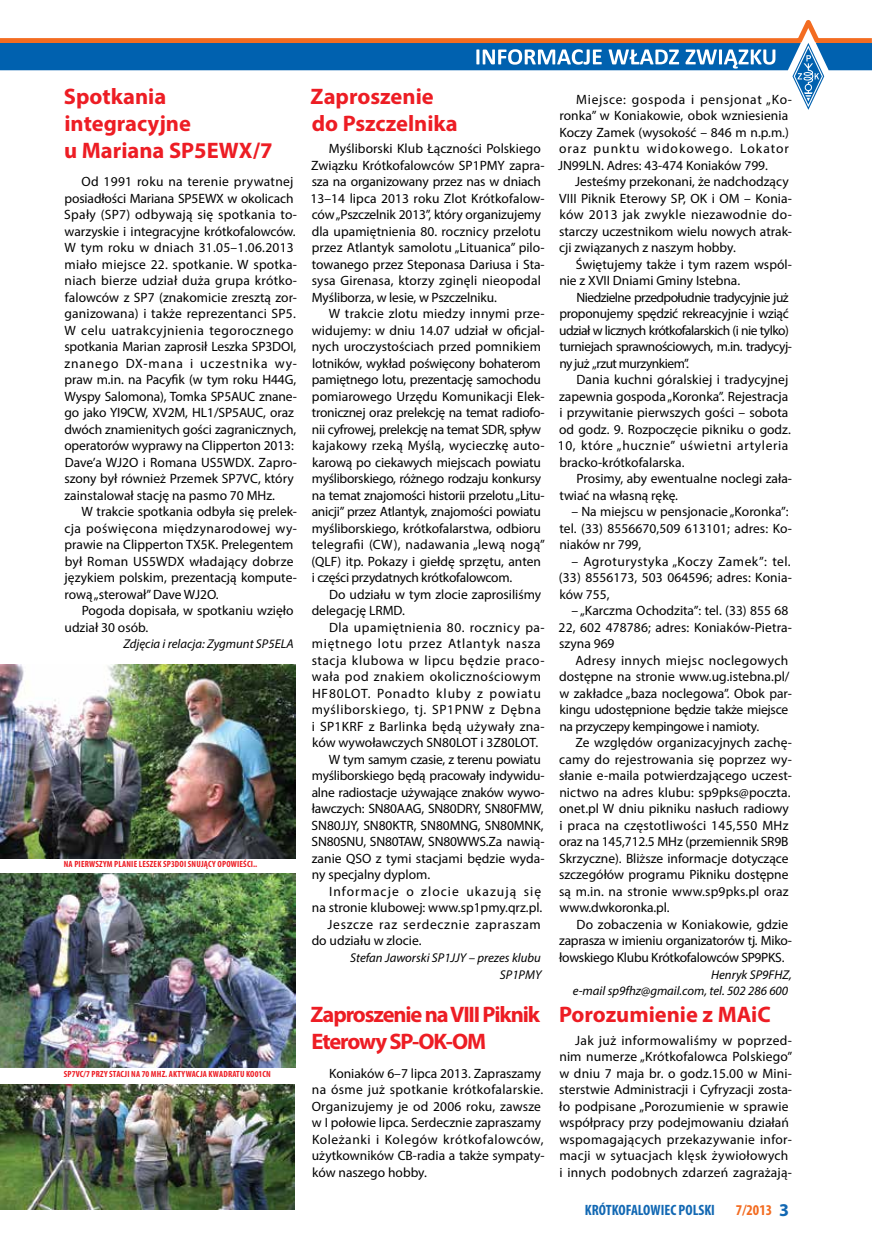
<style>
.page{position:relative;width:872px;height:1255px;background:#fff}
.page>*{position:absolute;margin:0;border:0;box-sizing:border-box;transform-origin:0 0}
.t1{font:700 22.5px/27px "Myriad Pro";color:#ed1d24}
.t2{font:700 22.5px/27px "Myriad Pro";letter-spacing:-.05em;color:#ed1d24}
.t3{font:700 condensed 15px "Myriad Pro";color:#1268b3}
.t4{font:700 condensed 15px "Myriad Pro";color:#f36c21}
.t5{font:13.5px/16.5px "Myriad Pro";color:#000}
.t6{font:13.5px/16.5px "Myriad Pro";letter-spacing:-.02em;color:#000}
.t7{font:13.5px/16.5px "Myriad Pro";letter-spacing:-.04em;color:#000}
.t8{font:13.5px "Myriad Pro";letter-spacing:.035em;color:#000}
.t9{font:13.5px "Myriad Pro";letter-spacing:.05em;color:#000}
.t10{font:13.5px "Myriad Pro";letter-spacing:.04em;color:#000}
.t11{font:13.5px "Myriad Pro";letter-spacing:.025em;color:#000}
.t12{font:13.5px "Myriad Pro";letter-spacing:.055em;color:#000}
.t13{font:13.5px "Myriad Pro";letter-spacing:.06em;color:#000}
.t14{font:13.5px "Myriad Pro";letter-spacing:.075em;color:#000}
.t15{font:italic 12.75px/16.5px "Myriad Pro";color:#000;text-align:right}
.t16{font:700 condensed 9px "Myriad Pro";letter-spacing:.02em;color:#ed1d24}
.s1{font-stretch:normal;font-size:18px;color:#1268b3}
</style>
<div class="page">
<svg style="left:0;top:20px;width:872px;height:90px"></svg>
<img style="left:0;top:664px;width:295px;height:194px">
<img style="left:0;top:873px;width:295px;height:194px">
<img style="left:0;top:1084px;width:294px;height:125px">
<h1 class="t1" style="left:64px;top:82px;width:210px">Spotkania integracyjne<br>u Mariana SP5EWX/7</h1>
<p class="t5" style="left:64px;top:173px;width:234px;text-indent:17px">Od 1991 roku na terenie prywatnej posiadłości Mariana SP5EWX w okolicach Spały (SP7) odbywają się spotkania to&shy;warzyskie i integracyjne krótkofalowców.<br>W tym roku w dniach 31.05–1.06.2013 miało miejsce 22. spotkanie. W spotka&shy;niach bierze udział duża grupa krótko&shy;falowców z SP7 (znakomicie zresztą zor&shy;ganizowana) i także reprezentanci SP5.<br>W celu uatrakcyjnienia tegorocznego spotkania Marian zaprosił Leszka SP3DOI, znanego DX-mana i uczestnika wy&shy;praw m.in. na Pacyfik (w tym roku H44G, Wyspy Salomona), Tomka SP5AUC znane&shy;go jako YI9CW, XV2M, HL1/SP5AUC, oraz dwóch znamienitych gości zagranicznych, operatorów wyprawy na Clipperton 2013:<br>Dave’a WJ2O i Romana US5WDX. Zapro&shy;szony był również Przemek SP7VC, który zainstalował stację na pasmo 70 MHz.</p>
<p class="t5" style="left:64px;top:503px;width:234px;text-indent:17px">W trakcie spotkania odbyła się prelek&shy;cja poświęcona międzynarodowej wy&shy;prawie na Clipperton TX5K. Prelegentem był Roman US5WDX władający dobrze językiem polskim, prezentacją kompute&shy;rową „sterował” Dave WJ2O.</p>
<p class="t5" style="left:65px;top:602px;width:230px;text-indent:17px">Pogoda dopisała, w spotkaniu wzięło udział 30 osób.</p>
<p class="t15" style="left:123px;top:635px;width:172px">Zdjęcia i relacja: Zygmunt SP5ELA</p>
<p class="t16" style="left:64px;top:858px;width:16px">NA PIER</p>
<p class="t16" style="left:89px;top:858px;width:58px">WSZYM PLANIE LESZEK</p>
<p class="t16" style="left:163px;top:858px;width:96px">SP3DOI SNUJĄCY OPOWIEŚCI ..</p>
<p class="t16" style="left:64px;top:1068px;width:50px">SP7VC/7 PRZY STACJI</p>
<p class="t16" style="left:131px;top:1068px;width:66px">NA 70 MHZ. AKTYWACJA</p>
<p class="t16" style="left:209px;top:1068px;width:16px">KWADRATU</p>
<p class="t16" style="left:246px;top:1068px;width:25px">KO01CN</p>
<h1 class="t1" style="left:311px;top:82px;width:149px">Zaproszenie do Pszczelnika</h1>
<p class="t5" style="left:310px;top:140px;width:236px;text-indent:18px">Myśliborski Klub Łączności Polskiego Związku Krótkofalowców SP1PMY zapra&shy;sza na organizowany przez nas w dniach 13–14 lipca 2013 roku Zlot Krótkofalow&shy;ców „Pszczelnik 2013”, który organizujemy dla upamiętnienia 80. rocznicy przelotu przez Atlantyk samolotu „Lituanica” pilo&shy;towanego przez Steponasa Dariusa i Sta&shy;sysa Girenasa, ktorzy zginęli nieopodal Myśliborza, w lesie, w Pszczelniku.</p>
<p class="t5" style="left:311px;top:305px;width:235px;text-indent:17px">W trakcie zlotu miedzy innymi prze&shy;widujemy: w dniu 14.07 udział w oficjal&shy;nych uroczystościach przed pomnikiem lotników, wykład poświęcony bohaterom pamiętnego lotu, prezentację samochodu pomiarowego Urzędu Komunikacji Elek&shy;tronicznej oraz prelekcję na temat radiofo&shy;nii cyfrowej, prelekcję na temat SDR, spływ kajakowy rzeką Myślą, wycieczkę auto&shy;karową po ciekawych miejscach powiatu myśliborskiego, różnego rodzaju konkursy na temat znajomości historii przelotu „Litu&shy;anicji” przez Atlantyk, znajomości powiatu myśliborskiego, krótkofalarstwa, odbioru telegrafii (CW), nadawania „lewą nogą” (QLF) itp. Pokazy i giełdę sprzętu, anten i części przydatnych krótkofalowcom.</p>
<p class="t5" style="left:312px;top:585px;width:231px;text-indent:17px">Do udziału w tym zlocie zaprosiliśmy delegację LRMD.</p>
<p class="t8" style="left:329px;top:619px;width:217px">Dla upamiętnienia 80. rocznicy pa-</p>
<p class="t12" style="left:312px;top:635px;width:230px">miętnego lotu przez Atlantyk nasza</p>
<p class="t10" style="left:312px;top:652px;width:234px">stacja klubowa w lipcu będzie praco-</p>
<p class="t8" style="left:312px;top:668px;width:230px">wała pod znakiem okolicznościowym</p>
<p class="t13" style="left:312px;top:685px;width:230px">HF80LOT. Ponadto kluby z powiatu</p>
<p class="t9" style="left:312px;top:701px;width:230px">myśliborskiego, tj. SP1PNW z Dębna</p>
<p class="t11" style="left:312px;top:718px;width:234px">i SP1KRF z Barlinka będą używały zna-</p>
<p class="t5" style="left:312px;top:734px;width:228px">ków wywoławczych SN80LOT i 3Z80LOT.</p>
<p class="t6" style="left:329px;top:750px;width:214px">W tym samym czasie, z terenu powiatu</p>
<p class="t6" style="left:312px;top:767px;width:234px">myśliborskiego będą pracowały indywidu-</p>
<p class="t6" style="left:312px;top:783px;width:234px">alne radiostacje używające znaków wywo-</p>
<p class="t5" style="left:312px;top:800px;width:233px">ławczych: SN80AAG, SN80DRY, SN80FMW,</p>
<p class="t5" style="left:312px;top:816px;width:233px">SN80JJY, SN80KTR, SN80MNG, SN80MNK,</p>
<p class="t5" style="left:312px;top:833px;width:234px">SN80SNU, SN80TAW, SN80WWS.Za nawią-</p>
<p class="t5" style="left:312px;top:849px;width:234px">zanie QSO z tymi stacjami będzie wyda-</p>
<p class="t5" style="left:312px;top:866px;width:120px">ny specjalny dyplom.</p>
<p class="t14" style="left:329px;top:883px;width:214px">Informacje o zlocie ukazują się</p>
<p class="t5" style="left:312px;top:899px;width:232px">na stronie klubowej: www.sp1pmy.qrz.pl.</p>
<p class="t9" style="left:327px;top:916px;width:215px">Jeszcze raz serdecznie zapraszam</p>
<p class="t5" style="left:312px;top:932px;width:111px">do udziału w zlocie.</p>
<p class="t15" style="left:350px;top:949px;width:193px">Stefan Jaworski SP1JJY – prezes klubu<br>SP1PMY</p>
<h1 class="t2" style="left:311px;top:1000px;width:231px">Zaproszenie na VIII Piknik<br>Eterowy SP-OK-OM</h1>
<p class="t5" style="left:312px;top:1064px;width:234px;text-indent:17px">Koniaków 6–7 lipca 2013. Zapraszamy na ósme już spotkanie krótkofalarskie.<br>Organizujemy je od 2006 roku, zawsze w I połowie lipca. Serdecznie zapraszamy Koleżanki i Kolegów krótkofalowców, użytkowników CB-radia a także sympaty&shy;ków naszego hobby.</p>
<p class="t5" style="left:558px;top:90px;width:235px;text-indent:18px">Miejsce: gospoda i pensjonat „Ko&shy;ronka” w Koniakowie, obok wzniesienia Koczy Zamek (wysokość – 846 m n.p.m.) oraz punktu widokowego. Lokator JN99LN. Adres: 43-474 Koniaków 799.</p>
<p class="t5" style="left:559px;top:173px;width:234px;text-indent:16px">Jesteśmy przekonani, że nadchodzący VIII Piknik Eterowy SP, OK i OM – Konia&shy;ków 2013 jak zwykle niezawodnie do&shy;starczy uczestnikom wielu nowych atrak&shy;cji związanych z naszym hobby.</p>
<p class="t5" style="left:559px;top:255px;width:234px;text-indent:17px">Świętujemy także i tym razem wspól&shy;nie z XVII Dniami Gminy Istebna.</p>
<p class="t7" style="left:559px;top:288px;width:234px;text-indent:17px">Niedzielne przedpołudnie tradycyjnie już proponujemy spędzić rekreacyjnie i wziąć udział w licznych krótkofalarskich (i nie tylko) turniejach sprawnościowych, m.in. tradycyj&shy;ny już „rzut murzynkiem”.</p>
<p class="t5" style="left:558px;top:371px;width:234px;text-indent:19px">Dania kuchni góralskiej i tradycyjnej zapewnia gospoda „Koronka”. Rejestracja i przywitanie pierwszych gości – sobota od godz. 9. Rozpoczęcie pikniku o godz.<br>10, które „hucznie” uświetni artyleria bracko-krótkofalarska.</p>
<p class="t5" style="left:559px;top:470px;width:234px;text-indent:17px">Prosimy, aby ewentualne noclegi zała&shy;twiać na własną rękę.</p>
<p class="t5" style="left:559px;top:503px;width:234px;text-indent:12px">– Na miejscu w pensjonacie „Koronka”: tel. (33) 8556670,509 613101; adres: Ko&shy;niaków nr 799,</p>
<p class="t5" style="left:559px;top:552px;width:234px;text-align:justify;text-indent:12px">– Agroturystyka „Koczy Zamek”: tel. (33) 8556173, 503 064596; adres: Konia&shy;ków 755,</p>
<p class="t5" style="left:558px;top:602px;width:235px;text-indent:13px">– „Karczma Ochodzita”: tel. (33) 855 68<br>22, 602 478786; adres: Koniaków-Pietra&shy;szyna 969</p>
<p class="t5" style="left:559px;top:651px;width:234px;text-indent:16px">Adresy innych miejsc noclegowych dostępne na stronie www.ug.istebna.pl/ w zakładce „baza noclegowa”. Obok par&shy;kingu udostępnione będzie także miejsce na przyczepy kempingowe i namioty.</p>
<p class="t5" style="left:559px;top:734px;width:234px;text-indent:17px">Ze względów organizacyjnych zachę&shy;camy do rejestrowania się poprzez wy&shy;słanie e-maila potwierdzającego uczest&shy;nictwo na adres klubu: sp9pks@poczta. onet.pl W dniu pikniku nasłuch radiowy i praca na częstotliwości 145,550 MHz oraz na 145,712.5 MHz (przemiennik SR9B Skrzyczne). Bliższe informacje dotyczące szczegółów programu Pikniku dostępne są m.in. na stronie www.sp9pks.pl oraz www.dwkoronka.pl.</p>
<p class="t6" style="left:559px;top:915px;width:234px;text-indent:17px">Do zobaczenia w Koniakowie, gdzie zaprasza w imieniu organizatorów tj. Miko&shy;łowskiego Klubu Krótkofalowców SP9PKS.</p>
<p class="t15" style="left:573px;top:965px;width:220px">Henryk SP9FHZ,<br>e-mail sp9fhz@gmail.com, tel. 502 286 600</p>
<h1 class="t1" style="left:559px;top:1000px;width:213px">Porozumienie z MAiC</h1>
<p class="t5" style="left:559px;top:1031px;width:235px;text-indent:16px">Jak już informowaliśmy w poprzed&shy;nim numerze „Krótkofalowca Polskiego” w dniu 7 maja br. o godz.15.00 w Mini&shy;sterstwie Administracji i Cyfryzacji zosta&shy;ło podpisane „Porozumienie w sprawie współpracy przy podejmowaniu działań wspomagających przekazywanie infor&shy;macji w sytuacjach klęsk żywiołowych i innych podobnych zdarzeń zagrażają-</p>
<p class="t3" style="left:585px;top:1200px;width:131px">KRÓTKOFALOWIEC POLSKI</p>
<p class="t4" style="left:736px;top:1200px;width:55px">7/2013 <span class="s1">3</span></p>
</div>
